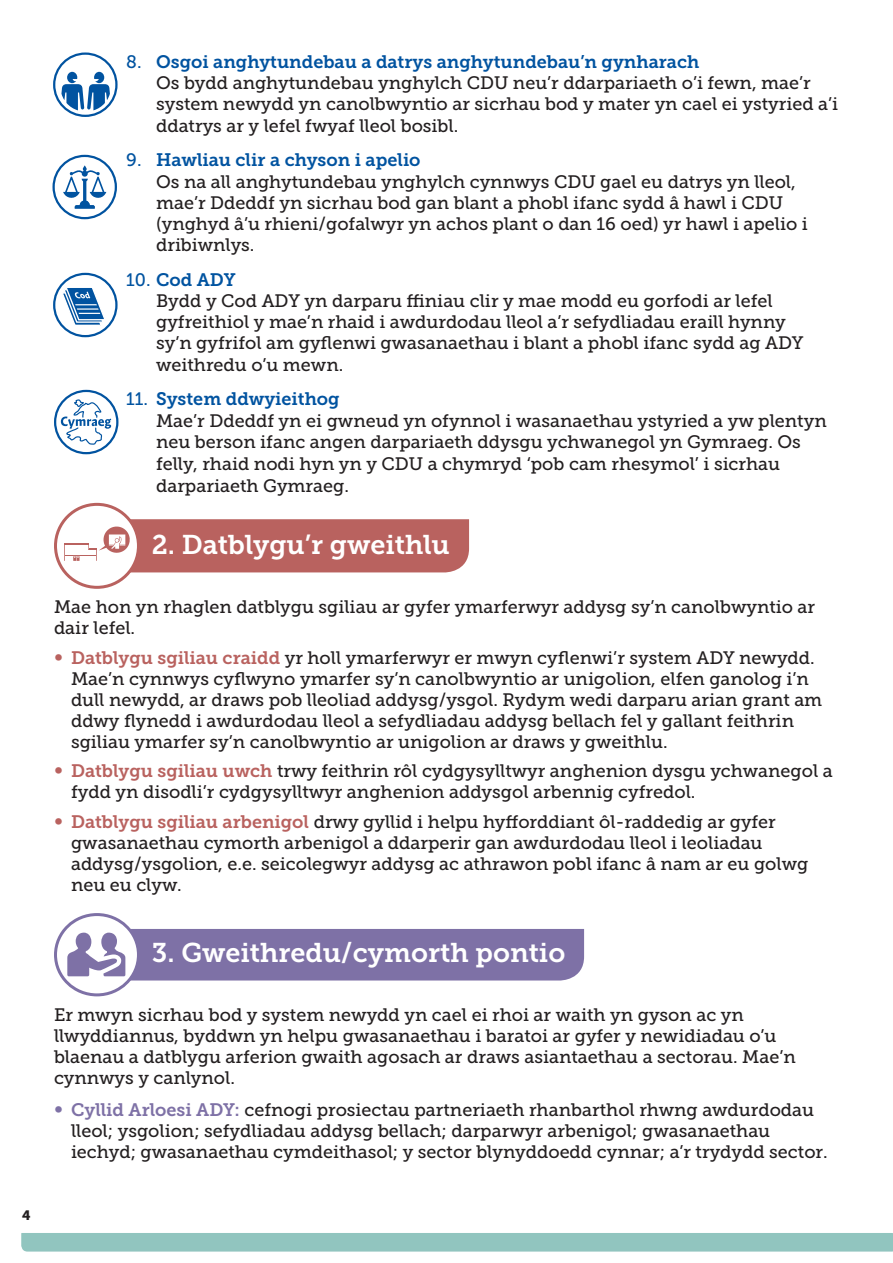
<style>
.page{position:relative;width:893px;height:1263px;background:#fff}
.page>*{position:absolute;margin:0;border:0;box-sizing:border-box;transform-origin:0 0}
.t1{font:27px "Museo Slab 700";color:#fff}
.t2{font:18px/21px "Museo Slab 500";color:#231f20}
.t3{font:18px "Museo Slab 700";color:#0153a0}
.t4{font:13.5px "Museo Slab 900";color:#231f20}
.s1{font-family:"Museo Slab 500"}
.s2{font-family:"Helvetica";font-weight:300;color:#b9625f}
.s3{font-family:"Museo Slab 700";color:#b9625f}
.s4{font-family:"Helvetica";font-weight:300;color:#7e71a6}
.s5{font-family:"Museo Slab 700";color:#7e71a6}
</style>
<div class="page">
<div style="left:21px;top:1233px;width:872px;height:18px;background:#91c5bf"></div>
<svg style="left:55px;top:391px;width:62px;height:62px"></svg>
<div style="left:54px;top:390px;width:64px;height:64px;border:2px solid #0153a0;border-radius:50%"></div>
<svg style="left:61px;top:399px;width:50px;height:46px"></svg>
<svg style="left:54px;top:54px;width:62px;height:62px"></svg>
<div style="left:53px;top:52px;width:65px;height:65px;border:2px solid #0153a0;border-radius:50%"></div>
<svg style="left:61px;top:72px;width:49px;height:38px"></svg>
<svg style="left:54px;top:156px;width:62px;height:62px"></svg>
<div style="left:52px;top:155px;width:65px;height:64px;border:2px solid #0153a0;border-radius:50%"></div>
<svg style="left:63px;top:165px;width:43px;height:44px"></svg>
<svg style="left:54px;top:274px;width:62px;height:62px"></svg>
<div style="left:53px;top:273px;width:65px;height:64px;border:2px solid #0153a0;border-radius:50%"></div>
<div style="left:58px;top:278px;width:55px;height:54px;background:#fff;border-radius:50%"></div>
<svg style="left:59px;top:279px;width:52px;height:52px"></svg>
<svg style="left:56px;top:914px;width:82px;height:81px"></svg>
<div style="left:54px;top:913px;width:86px;height:83px;border:3px solid #7e71a6;border-radius:50%"></div>
<svg style="left:67px;top:929px;width:517px;height:51px;background:#877bac"></svg>
<div style="left:54px;top:503px;width:86px;height:86px;border:3px solid #b9625f;border-radius:50%"></div>
<svg style="left:64px;top:519px;width:405px;height:53px;background:#c47a78"></svg>
<p class="t4" style="left:22px;top:1207px;width:10px">4</p>
<p class="t3" style="left:126px;top:51px;width:574px"><span class="s1">8.</span> Osgoi anghytundebau a datrys anghytundebau’n gynharach</p>
<p class="t2" style="left:156px;top:72px;width:683px">Os bydd anghytundebau ynghylch CDU neu’r ddarpariaeth o’i fewn, mae’r system newydd yn canolbwyntio ar sicrhau bod y mater yn cael ei ystyried a’i ddatrys ar y lefel fwyaf lleol bosibl.</p>
<p class="t3" style="left:126px;top:150px;width:296px"><span class="s1">9.</span> Hawliau clir a chyson i apelio</p>
<p class="t2" style="left:156px;top:171px;width:653px">Os na all anghytundebau ynghylch cynnwys CDU gael eu datrys yn lleol, mae’r Ddeddf yn sicrhau bod gan blant a phobl ifanc sydd â hawl i CDU (ynghyd â’u rhieni/gofalwyr yn achos plant o dan 16 oed) yr hawl i apelio i dribiwnlys.</p>
<p class="t3" style="left:126px;top:269px;width:111px"><span class="s1">10.</span> Cod ADY</p>
<p class="t2" style="left:156px;top:291px;width:649px">Bydd y Cod ADY yn darparu ffiniau clir y mae modd eu gorfodi ar lefel gyfreithiol y mae’n rhaid i awdurdodau lleol a’r sefydliadau eraill hynny sy’n gyfrifol am gyflenwi gwasanaethau i blant a phobl ifanc sydd ag ADY weithredu o’u mewn.</p>
<p class="t3" style="left:126px;top:389px;width:215px"><span class="s1">11.</span> System ddwyieithog</p>
<p class="t2" style="left:156px;top:410px;width:672px;line-height:21.6px">Mae’r Ddeddf yn ei gwneud yn ofynnol i wasanaethau ystyried a yw plentyn neu berson ifanc angen darpariaeth ddysgu ychwanegol yn Gymraeg. Os felly, rhaid nodi hyn yn y CDU a chymryd ‘pob cam rhesymol’ i sicrhau darpariaeth Gymraeg.</p>
<h1 class="t1" style="left:152px;top:529px;width:299px">2. Datblygu’r gweithlu</h1>
<p class="t2" style="left:54px;top:596px;width:763px">Mae hon yn rhaglen datblygu sgiliau ar gyfer ymarferwyr addysg sy’n canolbwyntio ar dair lefel.</p>
<p class="t2" style="left:71px;top:647px;width:753px;text-indent:-17px"><span class="s2">•</span> <span class="s3">Datblygu sgiliau craidd</span> yr holl ymarferwyr er mwyn cyflenwi’r system ADY newydd.<br>Mae’n cynnwys cyflwyno ymarfer sy’n canolbwyntio ar unigolion, elfen ganolog i’n dull newydd, ar draws pob lleoliad addysg/ysgol. Rydym wedi darparu arian grant am ddwy flynedd i awdurdodau lleol a sefydliadau addysg bellach fel y gallant feithrin sgiliau ymarfer sy’n canolbwyntio ar unigolion ar draws y gweithlu.</p>
<p class="t2" style="left:71px;top:760px;width:763px;text-indent:-17px"><span class="s2">•</span> <span class="s3">Datblygu sgiliau uwch</span> trwy feithrin rôl cydgysylltwyr anghenion dysgu ychwanegol a fydd yn disodli’r cydgysylltwyr anghenion addysgol arbennig cyfredol.</p>
<p class="t2" style="left:71px;top:811px;width:739px;text-indent:-17px"><span class="s2">•</span> <span class="s3">Datblygu sgiliau arbenigol</span> drwy gyllid i helpu hyfforddiant ôl-raddedig ar gyfer gwasanaethau cymorth arbenigol a ddarperir gan awdurdodau lleol i leoliadau addysg/ysgolion, e.e. seicolegwyr addysg ac athrawon pobl ifanc â nam ar eu golwg neu eu clyw.</p>
<h1 class="t1" style="left:152px;top:937px;width:415px">3. Gweithredu/cymorth pontio</h1>
<p class="t2" style="left:54px;top:1005px;width:743px">Er mwyn sicrhau bod y system newydd yn cael ei rhoi ar waith yn gyson ac yn llwyddiannus, byddwn yn helpu gwasanaethau i baratoi ar gyfer y newidiadau o’u blaenau a datblygu arferion gwaith agosach ar draws asiantaethau a sectorau. Mae’n cynnwys y canlynol.</p>
<p class="t2" style="left:71px;top:1099px;width:758px;text-indent:-17px"><span class="s4">•</span> <span class="s5">Cyllid Arloesi ADY:</span> cefnogi prosiectau partneriaeth rhanbarthol rhwng awdurdodau lleol; ysgolion; sefydliadau addysg bellach; darparwyr arbenigol; gwasanaethau iechyd; gwasanaethau cymdeithasol; y sector blynyddoedd cynnar; a’r trydydd sector.</p>
</div>
